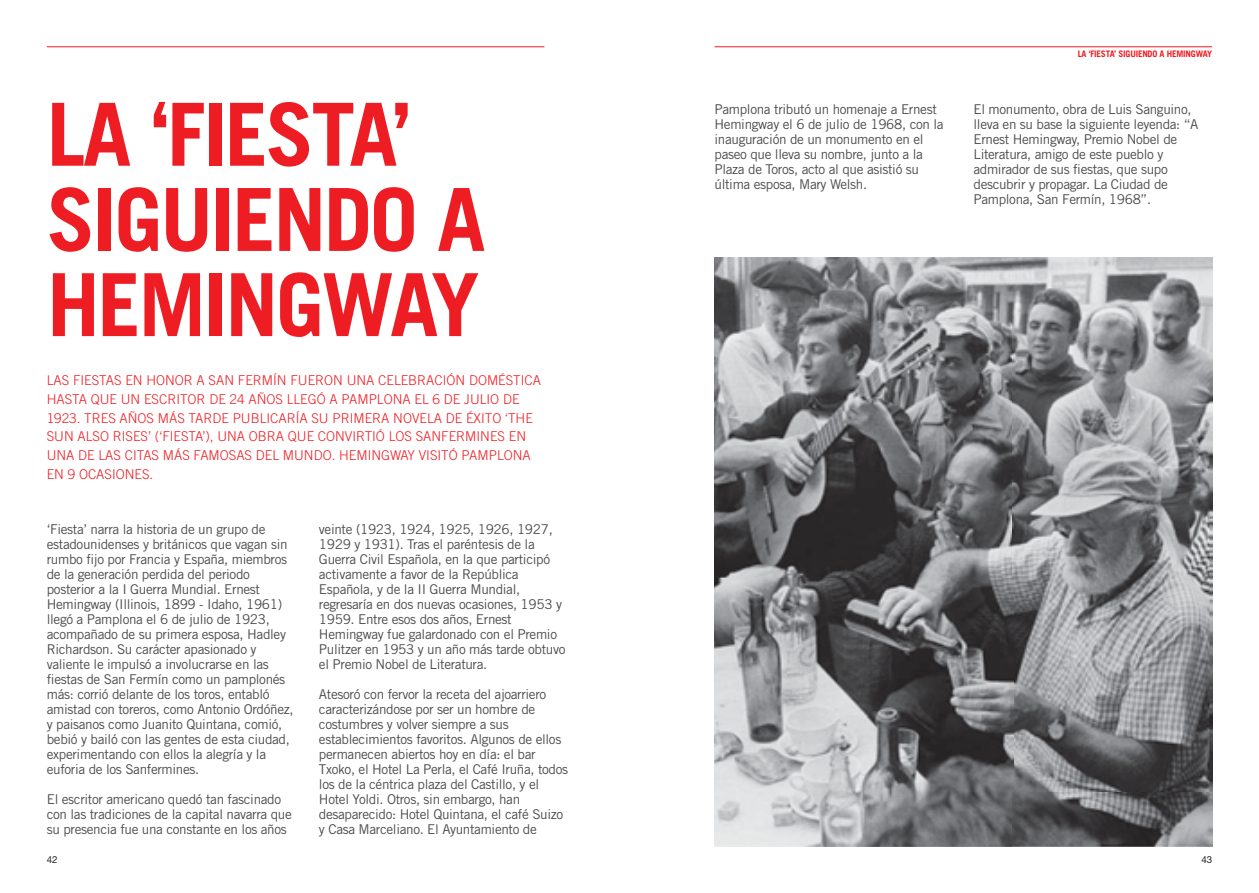
<style>
.page{position:relative;width:1259px;height:893px;background:#fff}
.page>*{position:absolute;margin:0;border:0;box-sizing:border-box;transform-origin:0 0}
.t1{font:700 87.15px/85.2px "Trade Gothic";letter-spacing:-.03em;color:#ee1d23}
.t2{font:13.5px/15px "Trade Gothic";letter-spacing:-.025em;color:#4b4c4d}
.t3{font:300 13.5px/18.8px "Trade Gothic";color:#ee1d23}
.t4{font:9.75px "Helvetica Neue";color:#231f20}
.t5{font:700 9px "Trade Gothic";letter-spacing:-.02em;color:#ee1d23}
</style>
<div class="page">
<hr style="left:714px;top:46px;width:498px;height:1px;background:#ee1d23">
<img style="left:714px;top:257px;width:498px;height:589px">
<hr style="left:47px;top:46px;width:497px;height:1px;background:#ee1d23">
<h1 class="t1" style="left:47px;top:91px;width:440px">LA ‘FIESTA’<br>SIGUIENDO A<br>HEMINGWAY</h1>
<p class="t3" style="left:47px;top:371px;width:496px">LAS FIESTAS EN HONOR A SAN FERMÍN FUERON UNA CELEBRACIÓN DOMÉSTICA HASTA QUE UN ESCRITOR DE 24 AÑOS LLEGÓ A PAMPLONA EL 6 DE JULIO DE 1923. TRES AÑOS MÁS TARDE PUBLICARÍA SU PRIMERA NOVELA DE ÉXITO ‘THE SUN ALSO RISES’ (‘FIESTA’), UNA OBRA QUE CONVIRTIÓ LOS SANFERMINES EN UNA DE LAS CITAS MÁS FAMOSAS DEL MUNDO. HEMINGWAY VISITÓ PAMPLONA EN 9 OCASIONES.</p>
<p class="t2" style="left:47px;top:522px;width:248px">‘Fiesta’ narra la historia de un grupo de estadounidenses y británicos que vagan sin rumbo fijo por Francia y España, miembros de la generación perdida del periodo posterior a la I Guerra Mundial. Ernest Hemingway (Illinois, 1899 - Idaho, 1961) llegó a Pamplona el 6 de julio de 1923, acompañado de su primera esposa, Hadley Richardson. Su carácter apasionado y valiente le impulsó a involucrarse en las fiestas de San Fermín como un pamplonés más: corrió delante de los toros, entabló amistad con toreros, como Antonio Ordóñez, y paisanos como Juanito Quintana, comió, bebió y bailó con las gentes de esta ciudad, experimentando con ellos la alegría y la euforia de los Sanfermines.</p>
<p class="t2" style="left:47px;top:792px;width:246px">El escritor americano quedó tan fascinado con las tradiciones de la capital navarra que su presencia fue una constante en los años</p>
<p class="t2" style="left:319px;top:522px;width:248px">veinte (1923, 1924, 1925, 1926, 1927, 1929 y 1931). Tras el paréntesis de la Guerra Civil Española, en la que participó activamente a favor de la República Española, y de la II Guerra Mundial, regresaría en dos nuevas ocasiones, 1953 y 1959. Entre esos dos años, Ernest Hemingway fue galardonado con el Premio Pulitzer en 1953 y un año más tarde obtuvo el Premio Nobel de Literatura.</p>
<p class="t2" style="left:319px;top:686px;width:251px">Atesoró con fervor la receta del ajoarriero caracterizándose por ser un hombre de costumbres y volver siempre a sus establecimientos favoritos. Algunos de ellos permanecen abiertos hoy en día: el bar Txoko, el Hotel La Perla, el Café Iruña, todos los de la céntrica plaza del Castillo, y el Hotel Yoldi. Otros, sin embargo, han desaparecido: Hotel Quintana, el café Suizo y Casa Marceliano. El Ayuntamiento de</p>
<p class="t5" style="left:1077px;top:49px;width:136px">LA ‘FIESTA’ SIGUIENDO A HEMINGWAY</p>
<p class="t2" style="left:714px;top:102px;width:231px">Pamplona tributó un homenaje a Ernest Hemingway el 6 de julio de 1968, con la inauguración de un monumento en el paseo que lleva su nombre, junto a la Plaza de Toros, acto al que asistió su última esposa, Mary Welsh.</p>
<p class="t2" style="left:973px;top:102px;width:226px">El monumento, obra de Luis Sanguino, lleva en su base la siguiente leyenda: “A Ernest Hemingway, Premio Nobel de Literatura, amigo de este pueblo y admirador de sus fiestas, que supo descubrir y propagar. La Ciudad de Pamplona, San Fermín, 1968”.</p>
<p class="t4" style="left:47px;top:854px;width:12px">42</p>
<p class="t4" style="left:1201px;top:854px;width:12px">43</p>
</div>
